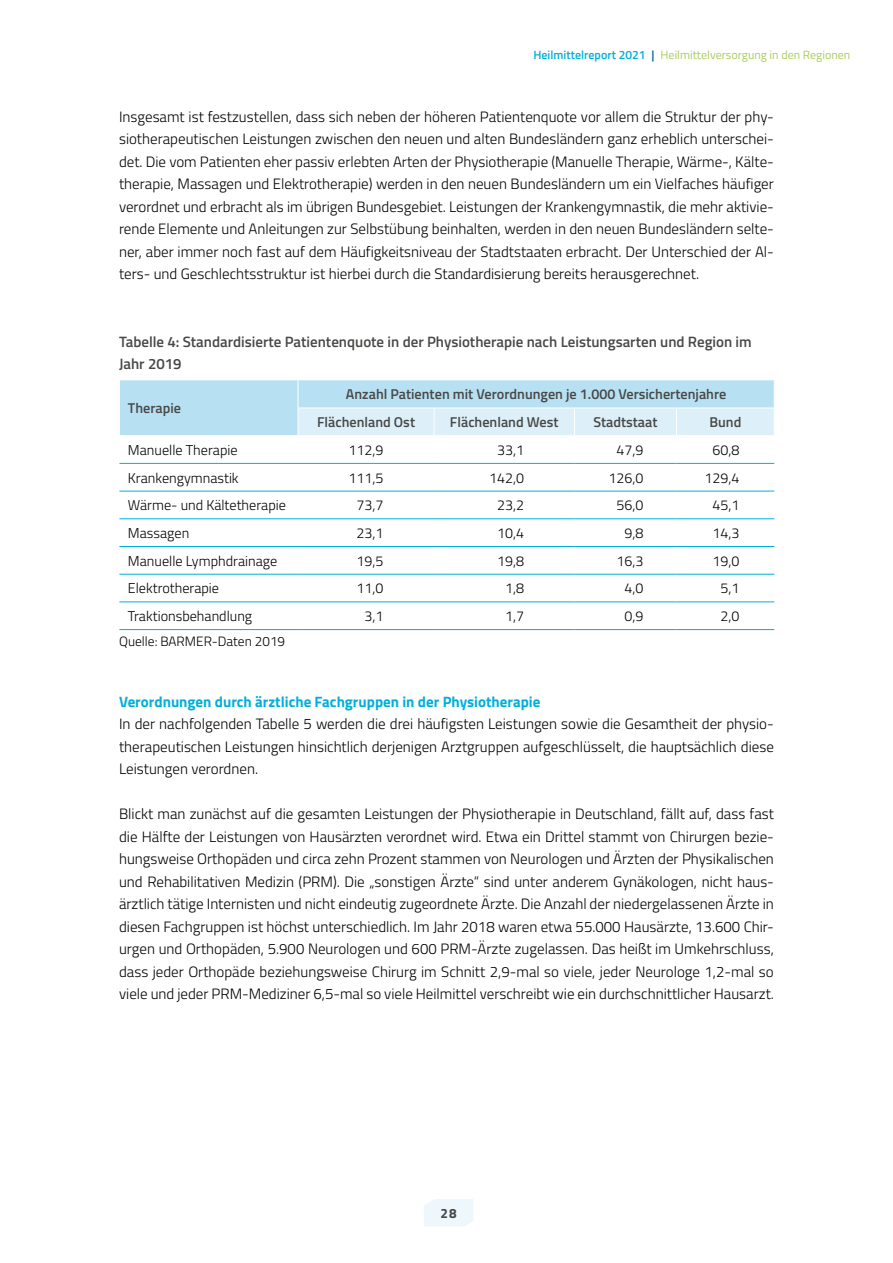
<style>
.page{position:relative;width:893px;height:1263px;background:#fff}
.page>*{position:absolute;margin:0;border:0;box-sizing:border-box;transform-origin:0 0}
.B-Inhalt_B-03_2-P-FT_mA{font:300 15px/22.5px "Titillium";color:#000;text-align:justify}
.t1{font:600 15px/22.5px "Titillium";color:#484847}
.B-Inhalt_B-02-H3{font:700 15px "Titillium";color:#00afdb}
.C-Tabelle_C-04-P-TAB_FT{font:300 14.25px "Titillium";color:#000}
.C-Tabelle_C-03b-P-TAB_Kopf_z{font:600 14.25px "Titillium";color:#484847}
.t2{font:300 13.5px "Titillium";color:#000}
.t3{font:700 13.5px "Titillium";color:#484847}
.t4{font:12px "Titillium";color:#aacc5f}
.s1{font-weight:600;color:#00afdb}
.s2{font-weight:600;color:#006c82}
</style>
<div class="page">
<svg style="left:424px;top:1199px;width:49px;height:27px"></svg>
<hr style="left:119px;top:463px;width:179px;height:1px;background:#00afdb">
<hr style="left:298px;top:463px;width:136px;height:1px;background:#00afdb">
<hr style="left:434px;top:463px;width:140px;height:1px;background:#00afdb">
<hr style="left:574px;top:463px;width:102px;height:1px;background:#00afdb">
<hr style="left:676px;top:463px;width:98px;height:1px;background:#00afdb">
<hr style="left:119px;top:491px;width:179px;height:1px;background:#00afdb">
<hr style="left:298px;top:491px;width:136px;height:1px;background:#00afdb">
<hr style="left:434px;top:491px;width:140px;height:1px;background:#00afdb">
<hr style="left:574px;top:491px;width:102px;height:1px;background:#00afdb">
<hr style="left:676px;top:491px;width:98px;height:1px;background:#00afdb">
<hr style="left:119px;top:518px;width:179px;height:1px;background:#00afdb">
<hr style="left:298px;top:518px;width:136px;height:1px;background:#00afdb">
<hr style="left:434px;top:518px;width:140px;height:1px;background:#00afdb">
<hr style="left:574px;top:518px;width:102px;height:1px;background:#00afdb">
<hr style="left:676px;top:518px;width:98px;height:1px;background:#00afdb">
<hr style="left:119px;top:546px;width:179px;height:1px;background:#00afdb">
<hr style="left:298px;top:546px;width:136px;height:1px;background:#00afdb">
<hr style="left:434px;top:546px;width:140px;height:1px;background:#00afdb">
<hr style="left:574px;top:546px;width:102px;height:1px;background:#00afdb">
<hr style="left:676px;top:546px;width:98px;height:1px;background:#00afdb">
<hr style="left:119px;top:574px;width:179px;height:1px;background:#00afdb">
<hr style="left:298px;top:574px;width:136px;height:1px;background:#00afdb">
<hr style="left:434px;top:574px;width:140px;height:1px;background:#00afdb">
<hr style="left:574px;top:574px;width:102px;height:1px;background:#00afdb">
<hr style="left:676px;top:574px;width:98px;height:1px;background:#00afdb">
<hr style="left:119px;top:601px;width:179px;height:1px;background:#00afdb">
<hr style="left:298px;top:601px;width:136px;height:1px;background:#00afdb">
<hr style="left:434px;top:601px;width:140px;height:1px;background:#00afdb">
<hr style="left:574px;top:601px;width:102px;height:1px;background:#00afdb">
<hr style="left:676px;top:601px;width:98px;height:1px;background:#00afdb">
<hr style="left:119px;top:629px;width:179px;height:1px;background:#00afdb">
<hr style="left:298px;top:629px;width:136px;height:1px;background:#00afdb">
<hr style="left:434px;top:629px;width:140px;height:1px;background:#00afdb">
<hr style="left:574px;top:629px;width:102px;height:1px;background:#00afdb">
<hr style="left:676px;top:629px;width:98px;height:1px;background:#00afdb">
<svg style="left:120px;top:380px;width:654px;height:55px;background:#c5e6f5"></svg>
<hr style="left:298px;top:408px;width:136px;height:1px;background:#fff">
<hr style="left:434px;top:408px;width:140px;height:1px;background:#fff">
<hr style="left:574px;top:408px;width:102px;height:1px;background:#fff">
<hr style="left:676px;top:408px;width:99px;height:1px;background:#fff">
<p class="t4" style="left:533px;top:46px;width:318px"><span class="s1">Heilmittelreport 2021</span> <span class="s2">|</span> Heilmittelversorgung in den Regionen</p>
<p class="B-Inhalt_B-03_2-P-FT_mA" style="left:119px;top:104px;width:656px">Insgesamt ist festzustellen, dass sich neben der höheren Patientenquote vor allem die Struktur der phy&shy;siotherapeutischen Leistungen zwischen den neuen und alten Bundesländern ganz erheblich unterschei&shy;det. Die vom Patienten eher passiv erlebten Arten der Physiotherapie (Manuelle Therapie, Wärme-, Kälte&shy;therapie, Massagen und Elektrotherapie) werden in den neuen Bundesländern um ein Vielfaches häufiger verordnet und erbracht als im übrigen Bundesgebiet. Leistungen der Krankengymnastik, die mehr aktivie&shy;rende Elemente und Anleitungen zur Selbstübung beinhalten, werden in den neuen Bundesländern selte&shy;ner, aber immer noch fast auf dem Häufigkeitsniveau der Stadtstaaten erbracht. Der Unterschied der Al&shy;ters- und Geschlechtsstruktur ist hierbei durch die Standardisierung bereits herausgerechnet.</p>
<p class="t1" style="left:119px;top:329px;width:634px">Tabelle 4: Standardisierte Patientenquote in der Physiotherapie nach Leistungsarten und Region im<br>Jahr 2019</p>
<p class="C-Tabelle_C-03b-P-TAB_Kopf_z" style="left:128px;top:398px;width:55px">Therapie</p>
<p class="C-Tabelle_C-03b-P-TAB_Kopf_z" style="left:346px;top:384px;width:382px">Anzahl Patienten mit Verordnungen je 1.000 Versichertenjahre</p>
<p class="C-Tabelle_C-03b-P-TAB_Kopf_z" style="left:317px;top:411px;width:100px">Flächenland Ost</p>
<p class="C-Tabelle_C-03b-P-TAB_Kopf_z" style="left:450px;top:411px;width:110px">Flächenland West</p>
<p class="C-Tabelle_C-03b-P-TAB_Kopf_z" style="left:593px;top:411px;width:66px">Stadtstaat</p>
<p class="C-Tabelle_C-03b-P-TAB_Kopf_z" style="left:709px;top:411px;width:33px">Bund</p>
<p class="C-Tabelle_C-04-P-TAB_FT" style="left:128px;top:440px;width:111px">Manuelle Therapie</p>
<p class="C-Tabelle_C-04-P-TAB_FT" style="left:349px;top:440px;width:36px">112,9</p>
<p class="C-Tabelle_C-04-P-TAB_FT" style="left:497px;top:440px;width:28px">33,1</p>
<p class="C-Tabelle_C-04-P-TAB_FT" style="left:616px;top:440px;width:28px">47,9</p>
<p class="C-Tabelle_C-04-P-TAB_FT" style="left:712px;top:440px;width:28px">60,8</p>
<p class="C-Tabelle_C-04-P-TAB_FT" style="left:128px;top:467px;width:112px">Krankengymnastik</p>
<p class="C-Tabelle_C-04-P-TAB_FT" style="left:349px;top:467px;width:36px">111,5</p>
<p class="C-Tabelle_C-04-P-TAB_FT" style="left:489px;top:467px;width:36px">142,0</p>
<p class="C-Tabelle_C-04-P-TAB_FT" style="left:608px;top:467px;width:36px">126,0</p>
<p class="C-Tabelle_C-04-P-TAB_FT" style="left:705px;top:467px;width:36px">129,4</p>
<p class="C-Tabelle_C-04-P-TAB_FT" style="left:128px;top:495px;width:160px">Wärme- und Kältetherapie</p>
<p class="C-Tabelle_C-04-P-TAB_FT" style="left:357px;top:495px;width:28px">73,7</p>
<p class="C-Tabelle_C-04-P-TAB_FT" style="left:497px;top:495px;width:28px">23,2</p>
<p class="C-Tabelle_C-04-P-TAB_FT" style="left:616px;top:495px;width:28px">56,0</p>
<p class="C-Tabelle_C-04-P-TAB_FT" style="left:712px;top:495px;width:28px">45,1</p>
<p class="C-Tabelle_C-04-P-TAB_FT" style="left:128px;top:523px;width:63px">Massagen</p>
<p class="C-Tabelle_C-04-P-TAB_FT" style="left:357px;top:523px;width:28px">23,1</p>
<p class="C-Tabelle_C-04-P-TAB_FT" style="left:497px;top:523px;width:28px">10,4</p>
<p class="C-Tabelle_C-04-P-TAB_FT" style="left:624px;top:523px;width:20px">9,8</p>
<p class="C-Tabelle_C-04-P-TAB_FT" style="left:712px;top:523px;width:28px">14,3</p>
<p class="C-Tabelle_C-04-P-TAB_FT" style="left:128px;top:550px;width:151px">Manuelle Lymphdrainage</p>
<p class="C-Tabelle_C-04-P-TAB_FT" style="left:357px;top:550px;width:28px">19,5</p>
<p class="C-Tabelle_C-04-P-TAB_FT" style="left:497px;top:550px;width:28px">19,8</p>
<p class="C-Tabelle_C-04-P-TAB_FT" style="left:616px;top:550px;width:28px">16,3</p>
<p class="C-Tabelle_C-04-P-TAB_FT" style="left:712px;top:550px;width:28px">19,0</p>
<p class="C-Tabelle_C-04-P-TAB_FT" style="left:128px;top:578px;width:93px">Elektrotherapie</p>
<p class="C-Tabelle_C-04-P-TAB_FT" style="left:357px;top:578px;width:28px">11,0</p>
<p class="C-Tabelle_C-04-P-TAB_FT" style="left:505px;top:578px;width:20px">1,8</p>
<p class="C-Tabelle_C-04-P-TAB_FT" style="left:624px;top:578px;width:20px">4,0</p>
<p class="C-Tabelle_C-04-P-TAB_FT" style="left:720px;top:578px;width:20px">5,1</p>
<p class="C-Tabelle_C-04-P-TAB_FT" style="left:128px;top:606px;width:126px">Traktionsbehandlung</p>
<p class="C-Tabelle_C-04-P-TAB_FT" style="left:365px;top:606px;width:20px">3,1</p>
<p class="C-Tabelle_C-04-P-TAB_FT" style="left:505px;top:606px;width:20px">1,7</p>
<p class="C-Tabelle_C-04-P-TAB_FT" style="left:624px;top:606px;width:20px">0,9</p>
<p class="C-Tabelle_C-04-P-TAB_FT" style="left:720px;top:606px;width:20px">2,0</p>
<p class="t2" style="left:119px;top:632px;width:168px">Quelle: BARMER-Daten 2019</p>
<h3 class="B-Inhalt_B-02-H3" style="left:119px;top:690px;width:423px">Verordnungen durch ärztliche Fachgruppen in der Physiotherapie</h3>
<p class="B-Inhalt_B-03_2-P-FT_mA" style="left:119px;top:712px;width:656px">In der nachfolgenden Tabelle 5 werden die drei häufigsten Leistungen sowie die Gesamtheit der physio&shy;therapeutischen Leistungen hinsichtlich derjenigen Arztgruppen aufgeschlüsselt, die hauptsächlich diese Leistungen verordnen.</p>
<p class="B-Inhalt_B-03_2-P-FT_mA" style="left:119px;top:802px;width:656px">Blickt man zunächst auf die gesamten Leistungen der Physiotherapie in Deutschland, fällt auf, dass fast die Hälfte der Leistungen von Hausärzten verordnet wird. Etwa ein Drittel stammt von Chirurgen bezie&shy;hungsweise Orthopäden und circa zehn Prozent stammen von Neurologen und Ärzten der Physikalischen und Rehabilitativen Medizin (PRM). Die „sonstigen Ärzte“ sind unter anderem Gynäkologen, nicht haus&shy;ärztlich tätige Internisten und nicht eindeutig zugeordnete Ärzte. Die Anzahl der niedergelassenen Ärzte in diesen Fachgruppen ist höchst unterschiedlich. Im Jahr 2018 waren etwa 55.000 Hausärzte, 13.600 Chir&shy;urgen und Orthopäden, 5.900 Neurologen und 600 PRM-Ärzte zugelassen. Das heißt im Umkehrschluss, dass jeder Orthopäde beziehungsweise Chirurg im Schnitt 2,9-mal so viele, jeder Neurologe 1,2-mal so viele und jeder PRM-Mediziner 6,5-mal so viele Heilmittel verschreibt wie ein durchschnittlicher Hausarzt.</p>
<p class="t3" style="left:441px;top:1203px;width:18px">28</p>
</div>
